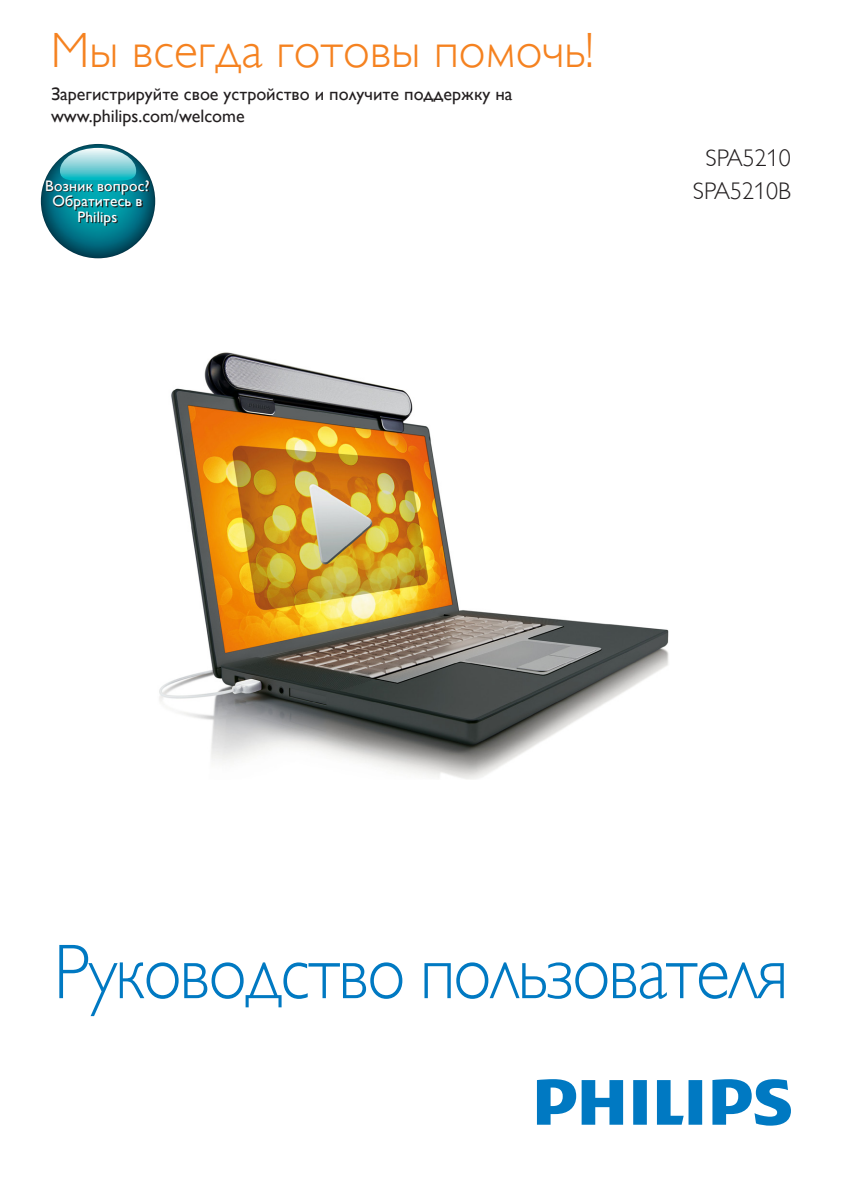
<style>
.page{position:relative;width:842px;height:1191px;background:#fff}
.page>*{position:absolute;margin:0;border:0;box-sizing:border-box;transform-origin:0 0}
.tol-usermanual-parag{font:78px "Gill Sans Alt One WGL Light";letter-spacing:-.025em;color:#0079c2;scale:.9 1}
.t_alwaysthere{font:49.6px "Gill Sans Alt One WGL Light";color:#f58220}
.t_typenumber{font:24px "Gill Sans Alt One WGL Light";color:#231f20}
.t_register{font:18px "Gill Sans Alt One WGL";color:#231f20}
.t1{font:15.2px/15.6px "Gill Sans Alt One WGL";letter-spacing:.015em;color:#fff;text-align:center}
</style>
<div class="page">
<img style="left:159px;top:352px;width:510px;height:427px">
<svg style="left:537px;top:1079px;width:254px;height:46px"></svg>
<img style="left:41px;top:144px;width:114px;height:114px">
<svg style="left:60px;top:148px;width:76px;height:33px;background:#73c7ce"></svg>
<svg style="left:47px;top:181px;width:103px;height:45px;background:#057886"></svg>
<p class="t_alwaysthere" style="left:51px;top:18px;width:545px">Мы всегда готовы помочь!</p>
<p class="t_register" style="left:51px;top:81px;width:463px">Зарегистрируйте свое устройство и получите поддержку на</p>
<p class="t_register" style="left:51px;top:103px;width:195px">www.philips.com/welcome</p>
<p class="t1" style="left:45px;top:177px;width:106px">Возник вопрос?<br>Обратитесь в<br>Philips</p>
<p class="t_typenumber" style="left:706px;top:142px;width:87px">SPA5210</p>
<p class="t_typenumber" style="left:693px;top:175px;width:100px">SPA5210B</p>
<p class="tol-usermanual-parag" style="left:54px;top:920px;width:817px">Руководство пользователя</p>
</div>
